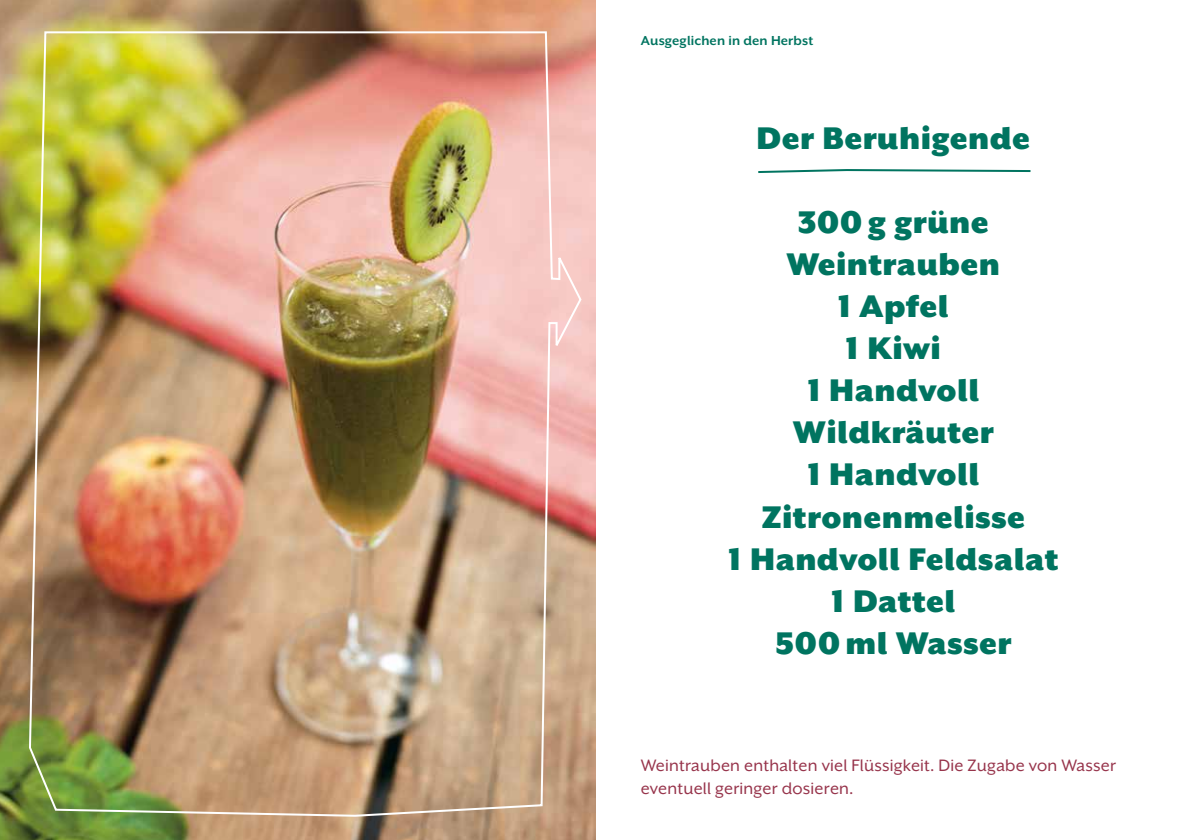
<style>
.page{position:relative;width:1191px;height:840px;background:#fff}
.page>*{position:absolute;margin:0;border:0;box-sizing:border-box;transform-origin:0 0}
.t1{font:900 36px/42px "Mr Eaves XL San OT";letter-spacing:.01em;color:#007460;text-align:center}
.t2{font:19px/23px "Mr Eaves XL San OT";letter-spacing:.01em;color:#97344b}
.t3{font:700 15px "Mr Eaves XL San OT";letter-spacing:.01em;color:#007460}
</style>
<div class="page">
<img style="left:0;top:0;width:595px;height:839px">
<svg style="left:758px;top:169px;width:273px;height:4px"></svg>
<img style="left:28px;top:30px;width:554px;height:787px">
<p class="t3" style="left:641px;top:33px;width:174px">Ausgeglichen in den Herbst</p>
<p class="t1" style="left:756px;top:117px;width:275px">Der Beruhigende</p>
<p class="t1" style="left:728px;top:201px;width:332px">300g grüne<br>Weintrauben<br>1 Apfel<br>1 Kiwi<br>1 Handvoll<br>Wildkräuter<br>1 Handvoll<br>Zitronenmelisse<br>1 Handvoll Feldsalat<br>1 Dattel<br>500 ml Wasser</p>
<p class="t2" style="left:641px;top:753px;width:476px">Weintrauben enthalten viel Flüssigkeit. Die Zugabe von Wasser eventuell geringer dosieren.</p>
</div>
